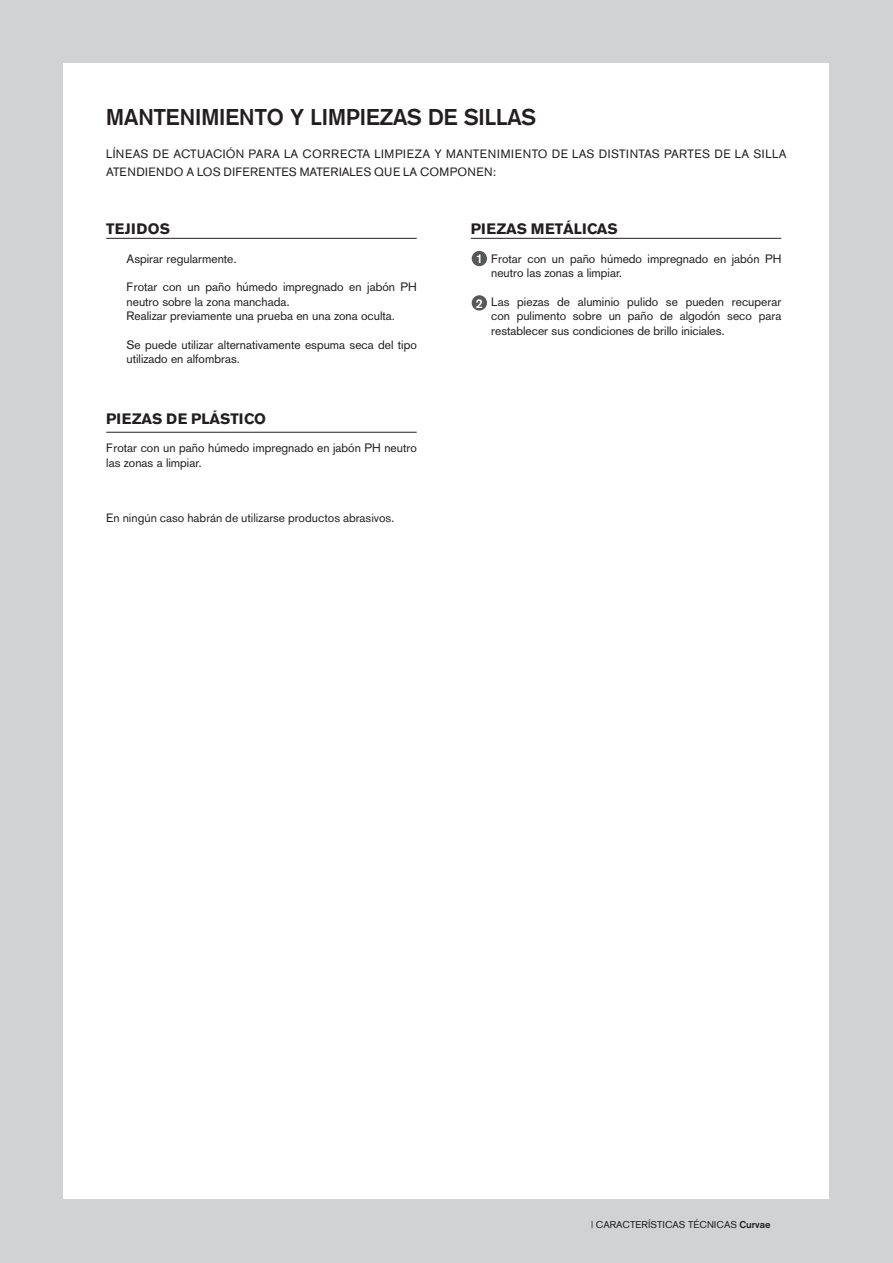
<style>
.page{position:relative;width:893px;height:1263px;background:#d1d2d4}
.page>*{position:absolute;margin:0;border:0;box-sizing:border-box;transform-origin:0 0}
.t1{font:700 22.5px "Akzidenz Grotesk";color:#231f20}
.INTRO_entradilla{font:700 15px "Akzidenz Grotesk BE";color:#231f20}
.INTRO_entradilla-2{font:700 15px "Akzidenz Grotesk BE";letter-spacing:.02em;color:#231f20}
.t2{font:700 12.6px "Akzidenz Grotesk";color:#fff}
.t3{font:12px/14.4px "Akzidenz Grotesk";color:#231f20}
.INTRO_entradilla-3{font:12px/18px "Akzidenz Grotesk BE";letter-spacing:.02em;color:#231f20}
.INTRO_entradilla-4{font:12px "Akzidenz Grotesk BE";color:#231f20}
.t4{font:9.75px "Akzidenz Grotesk";color:#231f20}
.s1{font-weight:700}
</style>
<div class="page">
<div style="left:64px;top:64px;width:765px;height:1135px;background:#fff"></div>
<div style="left:472px;top:251px;width:15px;height:15px;background:#57585a;border-radius:50%"></div>
<div style="left:472px;top:295px;width:15px;height:16px;background:#57585a;border-radius:50%"></div>
<hr style="left:106px;top:238px;width:311px;height:1px;background:#231f20">
<hr style="left:471px;top:238px;width:310px;height:1px;background:#231f20">
<hr style="left:106px;top:432px;width:311px;height:1px;background:#231f20">
<p class="t1" style="left:106px;top:104px;width:431px">MANTENIMIENTO Y LIMPIEZAS DE SILLAS</p>
<p class="INTRO_entradilla-3" style="left:106px;top:144px;width:682px">LÍNEAS DE ACTUACIÓN PARA LA CORRECTA LIMPIEZA Y MANTENIMIENTO DE LAS DISTINTAS PARTES DE LA SILLA<br>ATENDIENDO A LOS DIFERENTES MATERIALES QUE LA COMPONEN:</p>
<p class="INTRO_entradilla-2" style="left:106px;top:220px;width:65px">TEJIDOS</p>
<p class="t3" style="left:127px;top:251px;width:112px">Aspirar regularmente.</p>
<p class="t3" style="left:127px;top:280px;width:292px">Frotar con un paño húmedo impregnado en jabón PH neutro sobre la zona manchada.</p>
<p class="t3" style="left:127px;top:309px;width:270px">Realizar previamente una prueba en una zona oculta.</p>
<p class="t3" style="left:127px;top:338px;width:292px">Se puede utilizar alternativamente espuma seca del tipo utilizado en alfombras.</p>
<p class="INTRO_entradilla" style="left:106px;top:410px;width:161px">PIEZAS DE PLÁSTICO</p>
<p class="t3" style="left:106px;top:441px;width:312px">Frotar con un paño húmedo impregnado en jabón PH neutro las zonas a limpiar.</p>
<p class="INTRO_entradilla-4" style="left:106px;top:511px;width:289px">En ningún caso habrán de utilizarse productos abrasivos.</p>
<p class="INTRO_entradilla" style="left:471px;top:220px;width:148px">PIEZAS METÁLICAS</p>
<p class="t2" style="left:476px;top:251px;width:9px">1</p>
<p class="t2" style="left:476px;top:296px;width:9px">2</p>
<p class="t3" style="left:491px;top:251px;width:292px">Frotar con un paño húmedo impregnado en jabón PH neutro las zonas a limpiar.</p>
<p class="t3" style="left:491px;top:294px;width:292px;text-align:justify">Las piezas de aluminio pulido se pueden recuperar con pulimento sobre un paño de algodón seco para restablecer sus condiciones de brillo iniciales.</p>
<p class="t4" style="left:591px;top:1219px;width:181px">| CARACTERÍSTICAS TÉCNICAS <span class="s1">Curvae</span></p>
</div>
